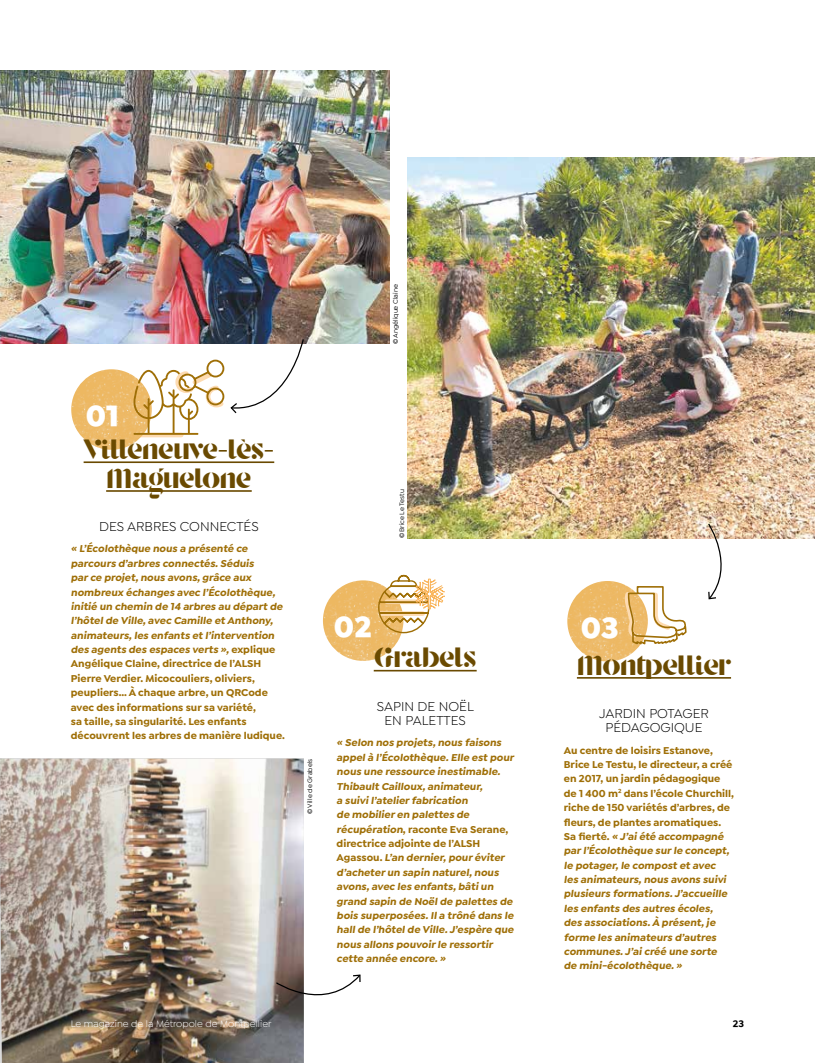
<style>
.page{position:relative;width:815px;height:1063px;background:#fff}
.page>*{position:absolute;margin:0;border:0;box-sizing:border-box;transform-origin:0 0}
.Titre_niv1_-_Garalde{font:32.5px/28.8px "Stanley";letter-spacing:-.035em;color:#6a4a01;text-align:center}
.TITRE_46{font:900 30.38px "Isidora Sans";color:#fff}
.INTER_light{font:13.75px/14.4px "Isidora Sans";color:#000;text-align:center}
.TXT_COURANT_-_drapea{font:700 10.62px/14.4px "Isidora Sans";color:#9f6f07}
.t1{font:10px "Isidora Sans";color:#fff}
.t2{font:700 10px "Isidora Sans";color:#000}
.t3{font:500 6.88px "Isidora Sans";color:#000}
</style>
<div class="page">
<img style="left:0;top:71px;width:390px;height:273px">
<img style="left:0;top:759px;width:304px;height:304px">
<img style="left:407px;top:157px;width:408px;height:381px">
<img style="left:323px;top:580px;width:80px;height:81px;border-radius:40px">
<img style="left:567px;top:581px;width:81px;height:81px;border-radius:40px">
<hr style="left:374px;top:670px;width:103px;height:1px;background:#6a4a01">
<hr style="left:577px;top:677px;width:154px;height:2px;background:#6a4a01">
<svg style="left:707px;top:523px;width:29px;height:77px"></svg>
<svg style="left:275px;top:973px;width:86px;height:41px"></svg>
<svg style="left:377px;top:574px;width:68px;height:60px"></svg>
<img style="left:71px;top:369px;width:81px;height:81px;border-radius:40px">
<hr style="left:84px;top:461px;width:190px;height:2px;background:#6a4a01">
<hr style="left:106px;top:490px;width:146px;height:2px;background:#6a4a01">
<svg style="left:128px;top:338px;width:176px;height:102px"></svg>
<svg style="left:623px;top:585px;width:64px;height:94px"></svg>
<p class="t3" style="left:392px;top:344px;width:61px;rotate:-90deg">©Angélique Claine</p>
<p class="TITRE_46" style="left:86px;top:397px;width:35px">01</p>
<p class="Titre_niv1_-_Garalde" style="left:84px;top:437px;width:192px">Villeneuve-lès-<br>Maguelone</p>
<p class="INTER_light" style="left:99px;top:519px;width:161px">DES ARBRES CONNECTÉS</p>
<p class="TXT_COURANT_-_drapea" style="left:71px;top:542px;width:216px">« L’Écolothèque nous a présenté ce parcours d’arbres connectés.Séduis<br>par ce projet,nous avons,grâce aux nombreux échanges avec l’Écolothèque, initié un chemin de 14 arbres au départ de l’hôtelde Ville,avec Camille et Anthony, animateurs,les enfants et l’intervention des agents des espaces verts »,ex p l i q u e Angélique Claine, directrice de l’ALSH Pierre Verdier. Micocouliers, oliviers, peupliers… À chaque arbre, un QRCode avec des informations sur sa variété,<br>sa taille, sa singularité. Les enfants découvrent les arbres de manière ludique.</p>
<p class="t3" style="left:306px;top:814px;width:56px;rotate:-90deg">©Ville de Grabels</p>
<p class="t3" style="left:398px;top:538px;width:51px;rotate:-90deg">©Brice Le Testu</p>
<p class="TITRE_46" style="left:334px;top:608px;width:39px">02</p>
<p class="TITRE_46" style="left:581px;top:608px;width:39px">03</p>
<p class="Titre_niv1_-_Garalde" style="left:374px;top:645px;width:104px">Grabels</p>
<p class="INTER_light" style="left:377px;top:699px;width:98px">SAPIN DE NOËL<br>EN PALETTES</p>
<p class="TXT_COURANT_-_drapea" style="left:337px;top:736px;width:181px">« Selon nos projets,nous faisons appelà l’Écolothèque.Elle est pour nous une ressource inestimable.<br>Thibault Cailloux,animateur,<br>a suivil’atelier fabrication<br>de mobilier en palettes de récupération, raconte Eva Serane, directrice adjointe de l’ALSH<br>Ag a s s o u . L’an dernier,pour éviter d’acheter un sapin naturel,nous avons,avec les enfants,bâtiun grand sapin de Noëlde palettes de bois superposées.Ila trôné dans le hallde l’hôtelde Ville.J’espère que nous allons pouvoir le ressortir cette année encore. »</p>
<p class="Titre_niv1_-_Garalde" style="left:577px;top:652px;width:156px">Montpellier</p>
<p class="INTER_light" style="left:599px;top:706px;width:111px">JARDIN POTAGER<br>PÉDAGOGIQUE</p>
<p class="TXT_COURANT_-_drapea" style="left:564px;top:743px;width:172px">Au centre de loisirs Estanove,<br>Brice Le Testu, le directeur, a créé en 2017, un jardin pédagogique de 1 400 m<sup>2</sup> dans l’école Churchill, riche de 150 variétés d’arbres, de fleurs, de plantes aromatiques.<br>S a fi e rté . « J’aiété accompagné par l’Écolothèque sur le concept, le potager,le compost et avec les animateurs,nous avons suivi plusieurs formations.J’accueille les enfants des autres écoles, des associations.À présent,je forme les animateurs d’autres communes.J’aicréé une sorte de mini-écolothèque.»</p>
<p class="t1" style="left:71px;top:1018px;width:202px">Le magazine de la Métropole de Montpellier</p>
<p class="t2" style="left:733px;top:1017px;width:13px">23</p>
</div>
